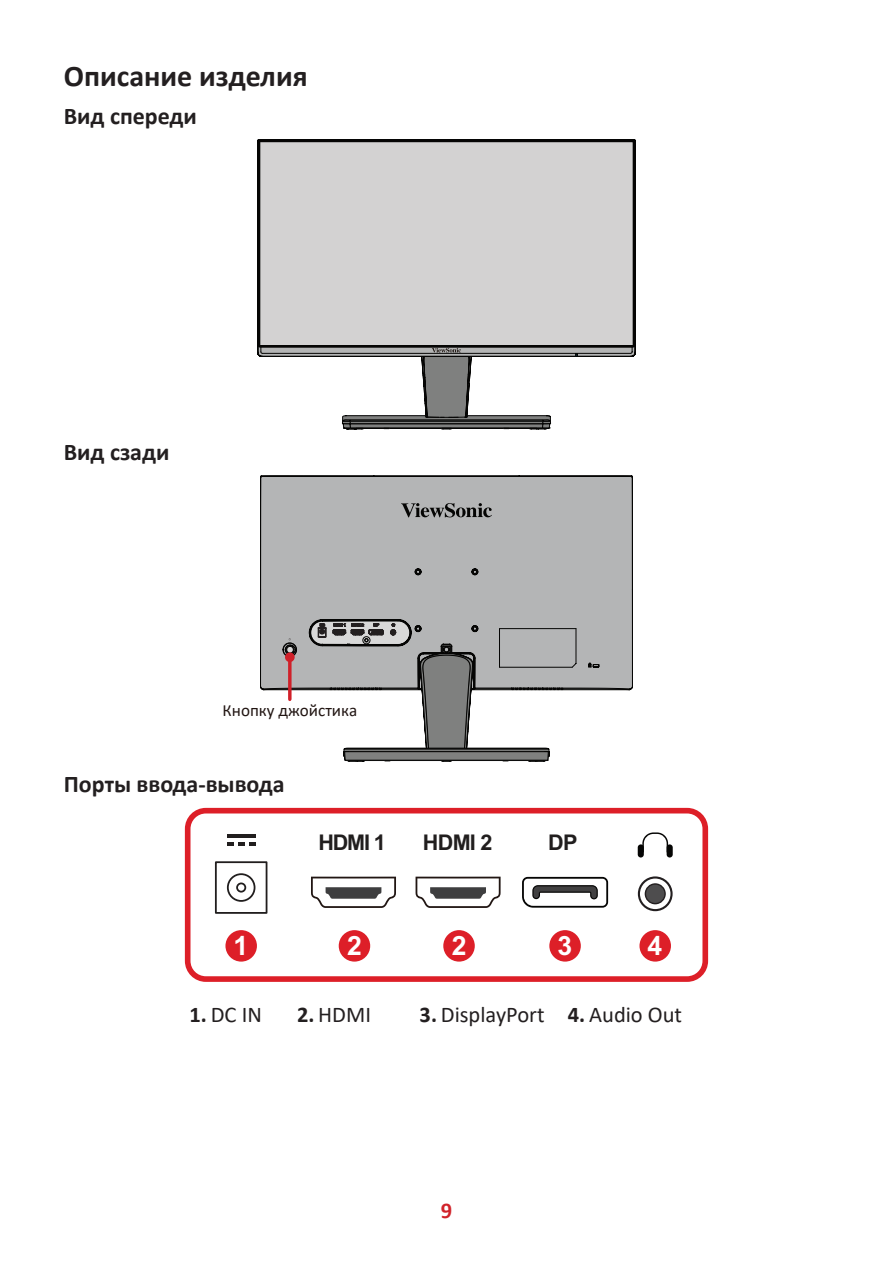
<style>
.page{position:relative;width:893px;height:1263px;background:#fff}
.page>*{position:absolute;margin:0;border:0;box-sizing:border-box;transform-origin:0 0}
.t1{font:700 30px "Calibri";color:#231f20}
.t2{font:700 26.55px "Arial";color:#fff}
.t3{font:700 24px "Calibri";color:#231f20}
.t4{font:22.5px "Calibri";color:#231f20}
.t5{font:700 22.5px "Calibri";color:#d1232a}
.t6{font:700 21.6px "Arial";letter-spacing:-.035em;color:#211e1e}
.t7{font:17.1px "Calibri";color:#211512}
.s1{font-weight:700}
</style>
<div class="page">
<div style="left:257px;top:139px;width:378px;height:202px;background:#d3d2d2"></div>
<svg style="left:257px;top:341px;width:379px;height:89px"></svg>
<div style="left:260px;top:476px;width:373px;height:214px;background:#b4b5b6"></div>
<svg style="left:401px;top:503px;width:91px;height:14px"></svg>
<svg style="left:260px;top:620px;width:370px;height:141px"></svg>
<svg style="left:288px;top:662px;width:4px;height:37px"></svg>
<div style="left:285px;top:652px;width:10px;height:10px;background:#d02029;border-radius:50%"></div>
<div style="left:185px;top:808px;width:523px;height:174px;border:6px solid #dd1f28;border-radius:18px"></div>
<div style="left:225px;top:930px;width:32px;height:31px;background:#dd1f28;border-radius:50%"></div>
<div style="left:339px;top:930px;width:31px;height:31px;background:#dd1f28;border-radius:50%"></div>
<div style="left:443px;top:930px;width:32px;height:31px;background:#dd1f28;border-radius:50%"></div>
<div style="left:549px;top:930px;width:32px;height:31px;background:#dd1f28;border-radius:50%"></div>
<div style="left:639px;top:930px;width:32px;height:31px;background:#dd1f28;border-radius:50%"></div>
<svg style="left:311px;top:877px;width:85px;height:31px"></svg>
<svg style="left:416px;top:877px;width:85px;height:31px"></svg>
<hr style="left:227px;top:835px;width:29px;height:3px;background:#211e1e">
<svg style="left:227px;top:842px;width:29px;height:4px"></svg>
<svg style="left:214px;top:861px;width:54px;height:53px"></svg>
<svg style="left:638px;top:832px;width:35px;height:25px"></svg>
<svg style="left:639px;top:877px;width:33px;height:33px"></svg>
<div style="left:638px;top:876px;width:35px;height:35px;border:2px solid #231f20;border-radius:50%"></div>
<div style="left:645px;top:884px;width:20px;height:20px;background:#4e4d4e;border-radius:50%"></div>
<div style="left:645px;top:883px;width:21px;height:21px;border:1px solid #231f20;border-radius:50%"></div>
<svg style="left:522px;top:877px;width:86px;height:31px"></svg>
<p class="t1" style="left:64px;top:55px;width:245px">Описание изделия</p>
<p class="t3" style="left:64px;top:99px;width:135px">Вид спереди</p>
<p class="t3" style="left:64px;top:435px;width:107px">Вид сзади</p>
<p class="t7" style="left:223px;top:698px;width:136px">Кнопку джойстика</p>
<p class="t3" style="left:64px;top:767px;width:222px">Порты ввода-вывода</p>
<p class="t6" style="left:318px;top:827px;width:69px">HDMI 1</p>
<p class="t6" style="left:423px;top:827px;width:71px">HDMI 2</p>
<p class="t6" style="left:548px;top:827px;width:31px">DP</p>
<p class="t2" style="left:233px;top:927px;width:16px">1</p>
<p class="t2" style="left:347px;top:927px;width:16px">2</p>
<p class="t2" style="left:452px;top:927px;width:16px">2</p>
<p class="t2" style="left:557px;top:927px;width:16px">3</p>
<p class="t2" style="left:647px;top:927px;width:16px">4</p>
<p class="t4" style="left:190px;top:999px;width:74px"><span class="s1">1.</span> DC IN</p>
<p class="t4" style="left:297px;top:999px;width:76px"><span class="s1">2.</span> HDMI</p>
<p class="t4" style="left:420px;top:999px;width:264px"><span class="s1">3.</span> DisplayPort <span class="s1">4.</span> Audio Out</p>
<p class="t5" style="left:441px;top:1194px;width:13px">9</p>
</div>
